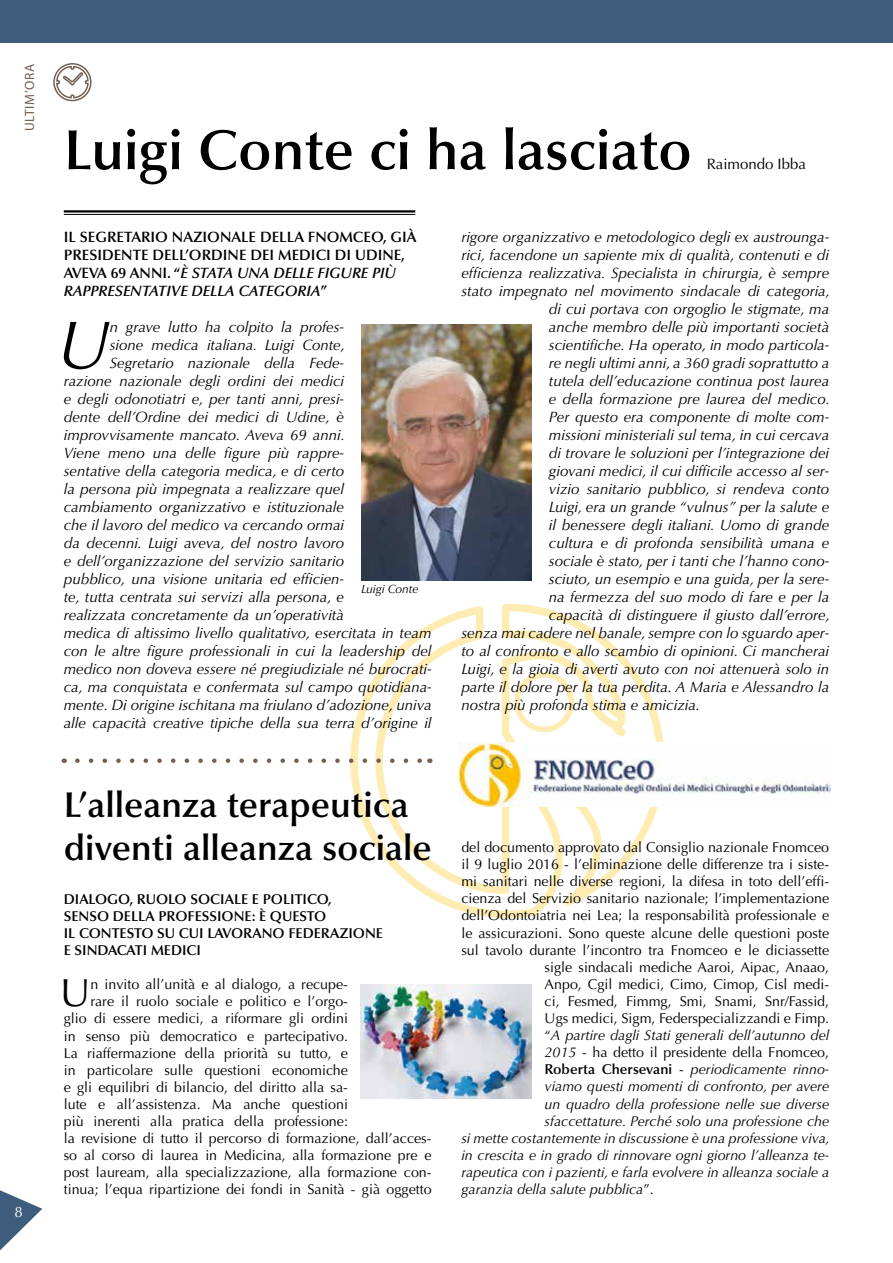
<style>
.page{position:relative;width:893px;height:1263px;background:#fff}
.page>*{position:absolute;margin:0;border:0;box-sizing:border-box;transform-origin:0 0}
.t1{font:italic 67.8px "Optima LT Std";color:#000}
.t2{font:600 57px "Optima LT Std";color:#000}
.t3{font:39.15px "Optima LT Std";color:#000}
.t4{font:600 36px/43.2px "Optima LT Std";color:#000}
.t5{font:italic 15px "Optima LT Std";color:#000}
.t6{font:600 15px/18px "Optima LT Std";color:#000}
.t7{font:15px "Optima LT Std";color:#000}
.t8{font:15px "Optima LT Std";color:#fff}
.t9{font:14.25px "Optima LT Std";color:#000}
.t10{font:italic 14.25px "Optima LT Std";color:#000}
.t11{font:600 14.25px/17.1px "Optima LT Std";color:#000}
.t12{font:13.5px "Myriad Pro";letter-spacing:.05em;color:#736052}
.t13{font:italic 12px "Optima LT Std";color:#000}
.s1{font-style:italic}
.s2{font-style:normal}
.s3{font-weight:600;font-style:normal}
</style>
<div class="page">
<div style="left:0;top:0;width:893px;height:43px;background:#3e5d7c"></div>
<svg style="left:0;top:1190px;width:42px;height:61px"></svg>
<svg style="left:350px;top:603px;width:314px;height:315px"></svg>
<svg style="left:514px;top:672px;width:60px;height:60px"></svg>
<img style="left:361px;top:325px;width:171px;height:255px">
<svg style="left:53px;top:63px;width:39px;height:39px"></svg>
<img style="left:361px;top:984px;width:171px;height:114px">
<img style="left:460px;top:743px;width:371px;height:63px">
<svg style="left:77px;top:758px;width:346px;height:5px"></svg>
<hr style="left:64px;top:210px;width:351px;height:3px;background:#000">
<hr style="left:64px;top:214px;width:351px;height:1px;background:#000">
<p class="t12" style="left:21px;top:131px;width:69px;rotate:-90deg">ULTIM’ORA</p>
<p class="t8" style="left:15px;top:1203px;width:10px">8</p>
<h2 class="t2" style="left:64px;top:117px;width:630px">Luigi Conte ci ha lasciato</h2>
<p class="t7" style="left:707px;top:156px;width:101px">Raimondo Ibba</p>
<p class="t6" style="left:64px;top:228px;width:354px">IL SEGRETARIO NAZIONALE DELLA FNOMCEO, GIÀ PRESIDENTE DELL’ORDINE DEI MEDICI DI UDINE, AVEVA 69 ANNI. “<span class="s1">È STATA UNA DELLE FIGURE PIÙ RAPPRESENTATIVE DELLA CATEGORIA</span>”</p>
<h1 class="t1" style="left:57px;top:305px;width:54px">U</h1>
<p class="t5" style="left:110px;top:318px;width:236px">n grave lutto ha colpito la profes-</p>
<p class="t5" style="left:110px;top:336px;width:237px">sione medica italiana. Luigi Conte,</p>
<p class="t5" style="left:110px;top:354px;width:236px">Segretario nazionale della Fede-</p>
<p class="t5" style="left:64px;top:372px;width:282px">razione nazionale degli ordini dei medici</p>
<p class="t5" style="left:64px;top:390px;width:282px">e degli odonotiatri e, per tanti anni, presi-</p>
<p class="t5" style="left:64px;top:408px;width:282px">dente dell’Ordine dei medici di Udine, è</p>
<p class="t5" style="left:64px;top:426px;width:283px">improvvisamente mancato. Aveva 69 anni.</p>
<p class="t5" style="left:64px;top:444px;width:282px">Viene meno una delle figure più rappre-</p>
<p class="t5" style="left:64px;top:462px;width:282px">sentative della categoria medica, e di certo</p>
<p class="t5" style="left:64px;top:480px;width:282px">la persona più impegnata a realizzare quel</p>
<p class="t5" style="left:64px;top:498px;width:282px">cambiamento organizzativo e istituzionale</p>
<p class="t5" style="left:64px;top:516px;width:282px">che il lavoro del medico va cercando ormai</p>
<p class="t5" style="left:64px;top:534px;width:282px">da decenni. Luigi aveva, del nostro lavoro</p>
<p class="t5" style="left:64px;top:552px;width:282px">e dell’organizzazione del servizio sanitario</p>
<p class="t5" style="left:64px;top:570px;width:282px">pubblico, una visione unitaria ed efficien-</p>
<p class="t5" style="left:64px;top:588px;width:282px">te, tutta centrata sui servizi alla persona, e</p>
<p class="t5" style="left:64px;top:606px;width:282px">realizzata concretamente da un’operatività</p>
<p class="t5" style="left:64px;top:624px;width:369px">medica di altissimo livello qualitativo, esercitata in team</p>
<p class="t5" style="left:64px;top:642px;width:369px">con le altre figure professionali in cui la leadership del</p>
<p class="t5" style="left:64px;top:660px;width:369px">medico non doveva essere né pregiudiziale né burocrati-</p>
<p class="t5" style="left:64px;top:678px;width:369px">ca, ma conquistata e confermata sul campo quotidiana-</p>
<p class="t5" style="left:64px;top:696px;width:369px">mente. Di origine ischitana ma friulano d’adozione, univa</p>
<p class="t5" style="left:64px;top:714px;width:369px">alle capacità creative tipiche della sua terra d’origine il</p>
<p class="t13" style="left:361px;top:582px;width:59px">Luigi Conte</p>
<h3 class="t4" style="left:64px;top:784px;width:369px">L’alleanza terapeutica diventi alleanza sociale</h3>
<p class="t11" style="left:64px;top:890px;width:321px">DIALOGO, RUOLO SOCIALE E POLITICO,<br>SENSO DELLA PROFESSIONE: È QUESTO<br>IL CONTESTO SU CUI LAVORANO FEDERAZIONE<br>E SINDACATI MEDICI</p>
<h3 class="t3" style="left:60px;top:970px;width:32px">U</h3>
<p class="t9" style="left:91px;top:976px;width:259px">n invito all’unità e al dialogo, a recupe-</p>
<p class="t9" style="left:91px;top:993px;width:259px">rare il ruolo sociale e politico e l’orgo-</p>
<p class="t9" style="left:64px;top:1010px;width:286px">glio di essere medici, a riformare gli ordini</p>
<p class="t9" style="left:64px;top:1027px;width:286px">in senso più democratico e partecipativo.</p>
<p class="t9" style="left:64px;top:1044px;width:286px">La riaffermazione della priorità su tutto, e</p>
<p class="t9" style="left:64px;top:1062px;width:286px">in particolare sulle questioni economiche</p>
<p class="t9" style="left:64px;top:1079px;width:286px">e gli equilibri di bilancio, del diritto alla sa-</p>
<p class="t9" style="left:64px;top:1096px;width:286px">lute e all’assistenza. Ma anche questioni</p>
<p class="t9" style="left:64px;top:1113px;width:286px">più inerenti alla pratica della professione:</p>
<p class="t9" style="left:64px;top:1130px;width:369px">la revisione di tutto il percorso di formazione, dall’acces-</p>
<p class="t9" style="left:64px;top:1147px;width:369px">so al corso di laurea in Medicina, alla formazione pre e</p>
<p class="t9" style="left:64px;top:1164px;width:369px">post lauream, alla specializzazione, alla formazione con-</p>
<p class="t9" style="left:64px;top:1181px;width:369px">tinua; l’equa ripartizione dei fondi in Sanità - già oggetto</p>
<p class="t5" style="left:461px;top:228px;width:369px">rigore organizzativo e metodologico degli ex austrounga-</p>
<p class="t5" style="left:461px;top:246px;width:369px">rici, facendone un sapiente mix di qualità, contenuti e di</p>
<p class="t5" style="left:461px;top:264px;width:369px">efficienza realizzativa. Specialista in chirurgia, è sempre</p>
<p class="t5" style="left:461px;top:282px;width:370px">stato impegnato nel movimento sindacale di categoria,</p>
<p class="t5" style="left:549px;top:300px;width:282px">di cui portava con orgoglio le stigmate, ma</p>
<p class="t5" style="left:549px;top:318px;width:282px">anche membro delle più importanti società</p>
<p class="t5" style="left:549px;top:336px;width:282px">scientifiche. Ha operato, in modo particola-</p>
<p class="t5" style="left:549px;top:354px;width:282px">re negli ultimi anni, a 360 gradi soprattutto a</p>
<p class="t5" style="left:549px;top:372px;width:282px">tutela dell’educazione continua post laurea</p>
<p class="t5" style="left:549px;top:390px;width:283px">e della formazione pre laurea del medico.</p>
<p class="t5" style="left:549px;top:408px;width:282px">Per questo era componente di molte com-</p>
<p class="t5" style="left:549px;top:426px;width:282px">missioni ministeriali sul tema, in cui cercava</p>
<p class="t5" style="left:549px;top:444px;width:282px">di trovare le soluzioni per l’integrazione dei</p>
<p class="t5" style="left:549px;top:462px;width:282px">giovani medici, il cui difficile accesso al ser-</p>
<p class="t5" style="left:549px;top:480px;width:282px">vizio sanitario pubblico, si rendeva conto</p>
<p class="t5" style="left:549px;top:498px;width:282px">Luigi, era un grande “vulnus” per la salute e</p>
<p class="t5" style="left:549px;top:516px;width:282px">il benessere degli italiani. Uomo di grande</p>
<p class="t5" style="left:549px;top:534px;width:282px">cultura e di profonda sensibilità umana e</p>
<p class="t5" style="left:549px;top:552px;width:282px">sociale è stato, per i tanti che l’hanno cono-</p>
<p class="t5" style="left:549px;top:570px;width:282px">sciuto, un esempio e una guida, per la sere-</p>
<p class="t5" style="left:549px;top:588px;width:282px">na fermezza del suo modo di fare e per la</p>
<p class="t5" style="left:549px;top:606px;width:283px">capacità di distinguere il giusto dall’errore,</p>
<p class="t5" style="left:461px;top:624px;width:369px">senza mai cadere nel banale, sempre con lo sguardo aper-</p>
<p class="t5" style="left:461px;top:642px;width:369px">to al confronto e allo scambio di opinioni. Ci mancherai</p>
<p class="t5" style="left:461px;top:660px;width:369px">Luigi, e la gioia di averti avuto con noi attenuerà solo in</p>
<p class="t5" style="left:461px;top:678px;width:369px">parte il dolore per la tua perdita. A Maria e Alessandro la</p>
<p class="t5" style="left:461px;top:696px;width:240px">nostra più profonda stima e amicizia.</p>
<p class="t9" style="left:461px;top:839px;width:369px">del documento approvato dal Consiglio nazionale Fnomceo</p>
<p class="t9" style="left:461px;top:856px;width:369px">il 9 luglio 2016 - l’eliminazione delle differenze tra i siste-</p>
<p class="t9" style="left:461px;top:873px;width:369px">mi sanitari nelle diverse regioni, la difesa in toto dell’effi-</p>
<p class="t9" style="left:461px;top:890px;width:369px">cienza del Servizio sanitario nazionale; l’implementazione</p>
<p class="t9" style="left:461px;top:907px;width:369px">dell’Odontoiatria nei Lea; la responsabilità professionale e</p>
<p class="t9" style="left:461px;top:924px;width:369px">le assicurazioni. Sono queste alcune delle questioni poste</p>
<p class="t9" style="left:461px;top:941px;width:369px">sul tavolo durante l’incontro tra Fnomceo e le diciassette</p>
<p class="t9" style="left:545px;top:959px;width:286px">sigle sindacali mediche Aaroi, Aipac, Anaao,</p>
<p class="t9" style="left:545px;top:976px;width:286px">Anpo, Cgil medici, Cimo, Cimop, Cisl medi-</p>
<p class="t9" style="left:545px;top:993px;width:286px">ci, Fesmed, Fimmg, Smi, Snami, Snr/Fassid,</p>
<p class="t9" style="left:545px;top:1010px;width:286px">Ugs medici, Sigm, Federspecializzandi e Fimp.</p>
<p class="t10" style="left:545px;top:1027px;width:286px"><span class="s2">“</span>A partire dagli Stati generali dell’autunno del</p>
<p class="t9" style="left:545px;top:1044px;width:286px"><span class="s1">2015</span> - ha detto il presidente della Fnomceo,</p>
<p class="t10" style="left:545px;top:1061px;width:286px"><span class="s3">Roberta Chersevani</span> <span class="s2">-</span> periodicamente rinno-</p>
<p class="t10" style="left:545px;top:1078px;width:286px">viamo questi momenti di confronto, per avere</p>
<p class="t10" style="left:545px;top:1095px;width:286px">un quadro della professione nelle sue diverse</p>
<p class="t10" style="left:545px;top:1112px;width:286px">sfaccettature. Perché solo una professione che</p>
<p class="t10" style="left:461px;top:1129px;width:370px">si mette costantemente in discussione è una professione viva,</p>
<p class="t10" style="left:461px;top:1147px;width:369px">in crescita e in grado di rinnovare ogni giorno l’alleanza te-</p>
<p class="t10" style="left:461px;top:1164px;width:369px">rapeutica con i pazienti, e farla evolvere in alleanza sociale a</p>
<p class="t10" style="left:461px;top:1181px;width:194px">garanzia della salute pubblica<span class="s2">”.</span></p>
</div>
